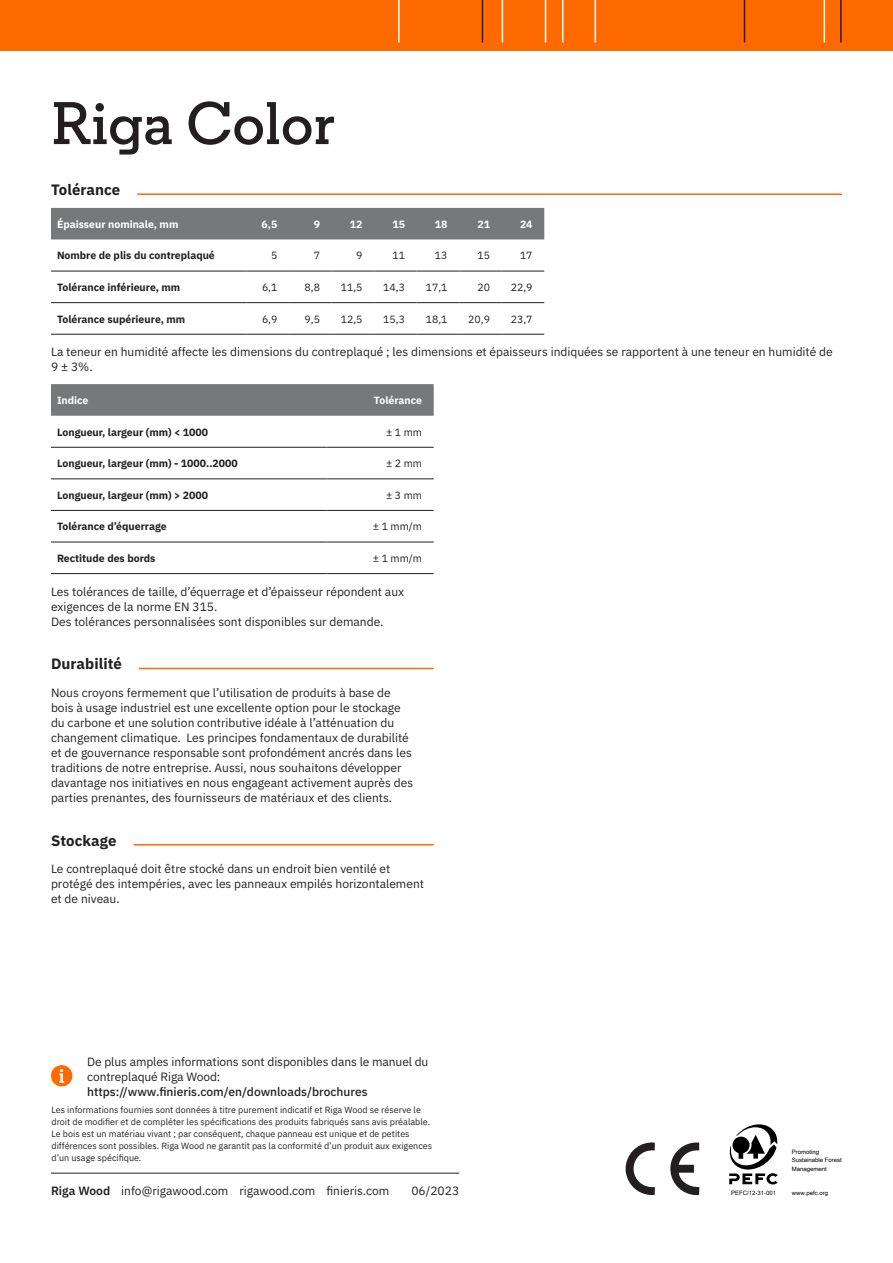
<style>
.page{position:relative;width:893px;height:1263px;background:#fff}
.page>*{position:absolute;margin:0;border:0;box-sizing:border-box;transform-origin:0 0}
.Nosaukums{font:600 60px "Regular Slab";letter-spacing:.005em;color:#231f20}
.Sadaļa{font:700 15px "IBM Plex Sans";letter-spacing:.005em;color:#231f20}
.Sadaļa_Span{font:700 15px "IBM Plex Sans";letter-spacing:.005em;color:#231f20}
.pamatteksts__6{font:12px/15px "IBM Plex Sans";color:#231f20}
.tabula{font:12px/15px "IBM Plex Sans";letter-spacing:-.005em;color:#231f20}
.pamatteksts__3{font:12px/15px "IBM Plex Sans";color:#231f20}
.tabula-2{font:500 12px "IBM Plex Sans";color:#231f20}
.tabula-3{font:700 10.5px "IBM Plex Sans";color:#231f20}
.tabula-4{font:10.5px "IBM Plex Sans";color:#231f20}
.tabula-5{font:700 10.5px "IBM Plex Sans";color:#fff}
.tabula-6{font:9px/12px "IBM Plex Sans";color:#231f20}
.t1{font:6px/8.4px "Arial Unicode MS";color:#000}
.s1{font-weight:600}
</style>
<div class="page">
<div style="left:0;top:0;width:893px;height:51px;background:#ff6a00"></div>
<hr style="left:482px;top:0;width:1px;height:43px;background:#231f20">
<hr style="left:840px;top:0;width:2px;height:43px;background:#231f20">
<hr style="left:744px;top:0;width:1px;height:43px;background:#231f20">
<hr style="left:502px;top:0;width:1px;height:43px;background:#fff">
<hr style="left:824px;top:0;width:1px;height:43px;background:#fff">
<hr style="left:398px;top:0;width:2px;height:43px;background:#fff">
<hr style="left:545px;top:0;width:1px;height:43px;background:#fff">
<hr style="left:562px;top:0;width:1px;height:43px;background:#fff">
<hr style="left:595px;top:0;width:1px;height:43px;background:#fff">
<hr style="left:51px;top:193px;width:791px;height:2px;background:#ff6a00">
<div style="left:51px;top:191px;width:86px;height:7px;background:#fff"></div>
<hr style="left:51px;top:668px;width:383px;height:1px;background:#ff6a00">
<div style="left:51px;top:665px;width:88px;height:7px;background:#fff"></div>
<hr style="left:51px;top:844px;width:383px;height:1px;background:#ff6a00">
<div style="left:51px;top:841px;width:83px;height:8px;background:#fff"></div>
<div style="left:51px;top:384px;width:383px;height:32px;background:#76787b"></div>
<hr style="left:51px;top:447px;width:276px;height:1px;background:#231f20">
<hr style="left:327px;top:447px;width:107px;height:1px;background:#231f20">
<hr style="left:51px;top:478px;width:276px;height:1px;background:#231f20">
<hr style="left:327px;top:478px;width:107px;height:1px;background:#231f20">
<hr style="left:51px;top:510px;width:276px;height:1px;background:#231f20">
<hr style="left:327px;top:510px;width:107px;height:1px;background:#231f20">
<hr style="left:51px;top:542px;width:276px;height:1px;background:#231f20">
<hr style="left:327px;top:542px;width:107px;height:1px;background:#231f20">
<hr style="left:51px;top:573px;width:276px;height:1px;background:#231f20">
<hr style="left:327px;top:573px;width:107px;height:1px;background:#231f20">
<div style="left:51px;top:1065px;width:21px;height:21px;background:#ff6a00;border-radius:50%"></div>
<svg style="left:59px;top:1069px;width:5px;height:14px"></svg>
<hr style="left:51px;top:1173px;width:408px;height:1px;background:#231f20">
<div style="left:51px;top:208px;width:493px;height:31px;background:#76787b"></div>
<hr style="left:51px;top:271px;width:196px;height:1px;background:#231f20">
<hr style="left:247px;top:271px;width:42px;height:1px;background:#231f20">
<hr style="left:289px;top:271px;width:43px;height:1px;background:#231f20">
<hr style="left:332px;top:271px;width:42px;height:1px;background:#231f20">
<hr style="left:374px;top:271px;width:43px;height:1px;background:#231f20">
<hr style="left:417px;top:271px;width:42px;height:1px;background:#231f20">
<hr style="left:459px;top:271px;width:43px;height:1px;background:#231f20">
<hr style="left:502px;top:271px;width:42px;height:1px;background:#231f20">
<hr style="left:51px;top:302px;width:196px;height:1px;background:#231f20">
<hr style="left:247px;top:302px;width:42px;height:1px;background:#231f20">
<hr style="left:289px;top:302px;width:43px;height:1px;background:#231f20">
<hr style="left:332px;top:302px;width:42px;height:1px;background:#231f20">
<hr style="left:374px;top:302px;width:43px;height:1px;background:#231f20">
<hr style="left:417px;top:302px;width:42px;height:1px;background:#231f20">
<hr style="left:459px;top:302px;width:43px;height:1px;background:#231f20">
<hr style="left:502px;top:302px;width:42px;height:1px;background:#231f20">
<hr style="left:51px;top:334px;width:196px;height:1px;background:#231f20">
<hr style="left:247px;top:334px;width:42px;height:1px;background:#231f20">
<hr style="left:289px;top:334px;width:43px;height:1px;background:#231f20">
<hr style="left:332px;top:334px;width:42px;height:1px;background:#231f20">
<hr style="left:374px;top:334px;width:43px;height:1px;background:#231f20">
<hr style="left:417px;top:334px;width:42px;height:1px;background:#231f20">
<hr style="left:459px;top:334px;width:43px;height:1px;background:#231f20">
<hr style="left:502px;top:334px;width:42px;height:1px;background:#231f20">
<svg style="left:670px;top:1142px;width:29px;height:53px"></svg>
<svg style="left:626px;top:1142px;width:29px;height:53px"></svg>
<svg style="left:729px;top:1124px;width:49px;height:60px"></svg>
<p class="Nosaukums" style="left:51px;top:86px;width:285px">Riga Color</p>
<p class="Sadaļa_Span" style="left:51px;top:178px;width:71px">Tolérance</p>
<p class="tabula-5" style="left:57px;top:216px;width:123px">Épaisseur nominale, mm</p>
<p class="tabula-5" style="left:262px;top:216px;width:17px">6,5</p>
<p class="tabula-5" style="left:314px;top:216px;width:8px">9</p>
<p class="tabula-5" style="left:350px;top:216px;width:14px">12</p>
<p class="tabula-5" style="left:392px;top:216px;width:14px">15</p>
<p class="tabula-5" style="left:435px;top:216px;width:14px">18</p>
<p class="tabula-5" style="left:477px;top:216px;width:14px">21</p>
<p class="tabula-5" style="left:520px;top:216px;width:14px">24</p>
<p class="tabula-3" style="left:57px;top:247px;width:159px">Nombre de plis du contreplaqué</p>
<p class="tabula-4" style="left:271px;top:248px;width:8px">5</p>
<p class="tabula-4" style="left:314px;top:248px;width:8px">7</p>
<p class="tabula-4" style="left:356px;top:248px;width:8px">9</p>
<p class="tabula-4" style="left:392px;top:248px;width:14px">11</p>
<p class="tabula-4" style="left:435px;top:248px;width:14px">13</p>
<p class="tabula-4" style="left:477px;top:248px;width:14px">15</p>
<p class="tabula-4" style="left:520px;top:248px;width:14px">17</p>
<p class="tabula-3" style="left:57px;top:279px;width:125px">Tolérance inférieure, mm</p>
<p class="tabula-4" style="left:262px;top:279px;width:17px">6,1</p>
<p class="tabula-4" style="left:305px;top:279px;width:17px">8,8</p>
<p class="tabula-4" style="left:341px;top:279px;width:23px">11,5</p>
<p class="tabula-4" style="left:383px;top:279px;width:23px">14,3</p>
<p class="tabula-4" style="left:426px;top:279px;width:23px">17,1</p>
<p class="tabula-4" style="left:477px;top:279px;width:14px">20</p>
<p class="tabula-4" style="left:511px;top:279px;width:23px">22,9</p>
<p class="tabula-3" style="left:57px;top:310px;width:130px">Tolérance supérieure, mm</p>
<p class="tabula-4" style="left:262px;top:311px;width:17px">6,9</p>
<p class="tabula-4" style="left:305px;top:311px;width:17px">9,5</p>
<p class="tabula-4" style="left:341px;top:311px;width:23px">12,5</p>
<p class="tabula-4" style="left:383px;top:311px;width:23px">15,3</p>
<p class="tabula-4" style="left:426px;top:311px;width:23px">18,1</p>
<p class="tabula-4" style="left:468px;top:311px;width:23px">20,9</p>
<p class="tabula-4" style="left:511px;top:311px;width:23px">23,7</p>
<p class="pamatteksts__3" style="left:51px;top:344px;width:783px">La teneur en humidité affecte les dimensions du contreplaqué ; les dimensions et épaisseurs indiquées se rapportent à une teneur en humidité de<br>9 ± 3%.</p>
<p class="tabula-5" style="left:57px;top:392px;width:33px">Indice</p>
<p class="tabula-5" style="left:374px;top:392px;width:50px">Tolérance</p>
<p class="tabula-3" style="left:57px;top:423px;width:153px">Longueur, largeur (mm) &lt; 1000</p>
<p class="tabula-4" style="left:386px;top:424px;width:37px">± 1 mm</p>
<p class="tabula-3" style="left:57px;top:455px;width:182px">Longueur, largeur (mm) - 1000..2000</p>
<p class="tabula-4" style="left:386px;top:455px;width:37px">± 2 mm</p>
<p class="tabula-3" style="left:57px;top:487px;width:153px">Longueur, largeur (mm) &gt; 2000</p>
<p class="tabula-4" style="left:386px;top:487px;width:37px">± 3 mm</p>
<p class="tabula-3" style="left:57px;top:518px;width:111px">Tolérance d’équerrage</p>
<p class="tabula-4" style="left:373px;top:519px;width:51px">± 1 mm/m</p>
<p class="tabula-3" style="left:57px;top:550px;width:100px">Rectitude des bords</p>
<p class="tabula-4" style="left:373px;top:550px;width:51px">± 1 mm/m</p>
<p class="pamatteksts__6" style="left:51px;top:583px;width:355px">Les tolérances de taille, d’équerrage et d’épaisseur répondent aux exigences de la norme EN 315.</p>
<p class="pamatteksts__6" style="left:51px;top:613px;width:334px">Des tolérances personnalisées sont disponibles sur demande.</p>
<p class="Sadaļa" style="left:51px;top:652px;width:72px">Durabilité</p>
<p class="pamatteksts__6" style="left:51px;top:684px;width:364px">Nous croyons fermement que l’utilisation de produits à base de bois à usage industriel est une excellente option pour le stockage du carbone et une solution contributive idéale à l’atténuation du changement climatique. Les principes fondamentaux de durabilité et de gouvernance responsable sont profondément ancrés dans les traditions de notre entreprise. Aussi, nous souhaitons développer davantage nos initiatives en nous engageant activement auprès des parties prenantes, des fournisseurs de matériaux et des clients.</p>
<p class="Sadaļa" style="left:51px;top:828px;width:67px">Stockage</p>
<p class="pamatteksts__6" style="left:51px;top:860px;width:375px">Le contreplaqué doit être stocké dans un endroit bien ventilé et protégé des intempéries, avec les panneaux empilés horizontalement et de niveau.</p>
<p class="tabula" style="left:87px;top:1053px;width:343px">De plus amples informations sont disponibles dans le manuel du contreplaqué Riga Wood:</p>
<p class="tabula-2" style="left:87px;top:1082px;width:282px">https://www.finieris.com/en/downloads/brochures</p>
<p class="tabula-6" style="left:51px;top:1103px;width:382px">Les informations fournies sont données à titre purement indicatif et Riga Wood se réserve le droit de modifier et de compléter les spécifications des produits fabriqués sans avis préalable.<br>Le bois est un matériau vivant ; par conséquent, chaque panneau est unique et de petites différences sont possibles. Riga Wood ne garantit pas la conformité d’un produit aux exigences d’un usage spécifique.</p>
<p class="tabula" style="left:51px;top:1182px;width:340px"><span class="s1">Riga Wood</span> info@rigawood.com rigawood.com finieris.com</p>
<p class="tabula" style="left:411px;top:1182px;width:49px">06/2023</p>
<p class="t1" style="left:731px;top:1188px;width:47px">PEFC/12-31-001</p>
<p class="t1" style="left:792px;top:1147px;width:52px">Promoting<br>Sustainable Forest<br>Management</p>
<p class="t1" style="left:792px;top:1188px;width:38px">www.pefc.org</p>
</div>
